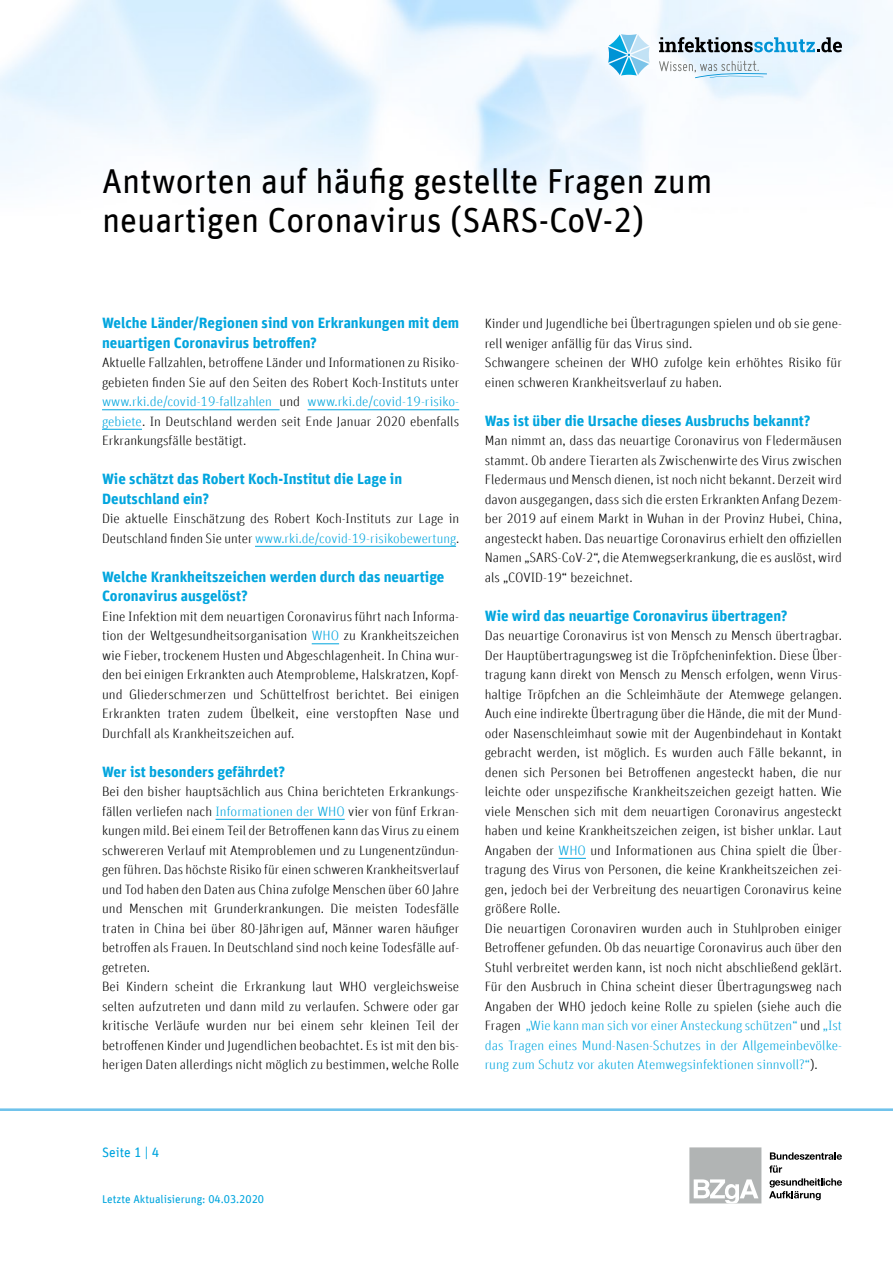
<style>
.page{position:relative;width:893px;height:1263px;background:#fff}
.page>*{position:absolute;margin:0;border:0;box-sizing:border-box;transform-origin:0 0}
.Titel{font:34.5px/39px "Unit Offc Pro";color:#000}
.h3-nummeriert-Ebene_1{font:700 15px/19.5px "Unit Offc Pro";color:#00a5de}
.t1{font:300 13.5px/19.5px "Unit Offc Pro";color:#000;text-align:justify}
.t2{font:13.5px "Unit Offc Pro";color:#00a5de}
.t3{font:11.25px "Unit Offc Pro";color:#00a5de}
.s1{color:#00a5de}
</style>
<div class="page">
<hr style="left:0;top:1108px;width:893px;height:3px;background:#6fc2eb">
<svg style="left:659px;top:37px;width:183px;height:15px"></svg>
<svg style="left:659px;top:61px;width:108px;height:17px"></svg>
<svg style="left:608px;top:34px;width:42px;height:42px"></svg>
<svg style="left:769px;top:1152px;width:73px;height:48px"></svg>
<div style="left:689px;top:1147px;width:72px;height:56px;background:#b1b4b4"></div>
<svg style="left:694px;top:1179px;width:64px;height:24px"></svg>
<hr style="left:102px;top:409px;width:178px;height:1px;background:#00a5de">
<hr style="left:308px;top:409px;width:151px;height:1px;background:#00a5de">
<hr style="left:102px;top:429px;width:40px;height:1px;background:#00a5de">
<hr style="left:255px;top:546px;width:201px;height:1px;background:#00a5de">
<svg style="left:312px;top:643px;width:27px;height:1px"></svg>
<hr style="left:216px;top:819px;width:129px;height:1px;background:#00a5de">
<svg style="left:559px;top:858px;width:27px;height:1px"></svg>
<h1 class="Titel" style="left:102px;top:160px;width:612px">Antworten auf häufig gestellte Fragen zum neuartigen Coronavirus (SARS-CoV-2)</h1>
<h2 class="h3-nummeriert-Ebene_1" style="left:102px;top:312px;width:359px">Welche Länder/Regionen sind von Erkrankungen mit dem neuartigen Coronavirus betroffen?</h2>
<p class="t1" style="left:102px;top:353px;width:359px">Aktuelle Fallzahlen, betroffene Länder und Informationen zu Risiko&shy;gebieten finden Sie auf den Seiten des Robert Koch-Instituts unter <span class="s1">www.rki.de/covid-19-fallzahlen</span> und <span class="s1">www.rki.de/covid-19-risiko&shy;gebiete</span>. In Deutschland werden seit Ende Januar 2020 ebenfalls Erkrankungsfälle bestätigt.</p>
<h2 class="h3-nummeriert-Ebene_1" style="left:102px;top:468px;width:302px">Wie schätzt das Robert Koch-Institut die Lage in<br>Deutschland ein?</h2>
<p class="t1" style="left:102px;top:509px;width:359px">Die aktuelle Einschätzung des Robert Koch-Instituts zur Lage in<br>Deutschland finden Sie unter <span class="s1">www.rki.de/covid-19-risikobewertung</span>.</p>
<h2 class="h3-nummeriert-Ebene_1" style="left:102px;top:566px;width:344px">Welche Krankheitszeichen werden durch das neuartige<br>Coronavirus ausgelöst?</h2>
<p class="t1" style="left:102px;top:606px;width:359px">Eine Infektion mit dem neuartigen Coronavirus führt nach Informa&shy;tion der Weltgesundheitsorganisation <span class="s1">WHO</span> zu Krankheitszeichen wie Fieber, trockenem Husten und Abgeschlagenheit. In China wur&shy;den bei einigen Erkrankten auch Atemprobleme, Halskratzen, Kopf&shy;und Gliederschmerzen und Schüttelfrost berichtet. Bei einigen Erkrankten traten zudem Übelkeit, eine verstopften Nase und Durchfall als Krankheitszeichen auf.</p>
<h2 class="h3-nummeriert-Ebene_1" style="left:102px;top:761px;width:185px">Wer ist besonders gefährdet?</h2>
<p class="t1" style="left:102px;top:782px;width:359px">Bei den bisher hauptsächlich aus China berichteten Erkrankungs&shy;fällen verliefen nach <span class="s1">Informationen der WHO</span> vier von fünf Erkran&shy;kungen mild. Bei einem Teil der Betroffenen kann das Virus zu einem schwereren Verlauf mit Atemproblemen und zu Lungenentzündun&shy;gen führen. Das höchste Risiko für einen schweren Krankheitsverlauf und Tod haben den Daten aus China zufolge Menschen über 60 Jahre und Menschen mit Grunderkrankungen. Die meisten Todesfälle traten in China bei über 80-Jährigen auf, Männer waren häufiger betroffen als Frauen. In Deutschland sind noch keine Todesfälle auf&shy;getreten.</p>
<p class="t1" style="left:102px;top:977px;width:359px">Bei Kindern scheint die Erkrankung laut WHO vergleichsweise selten aufzutreten und dann mild zu verlaufen. Schwere oder gar kritische Verläufe wurden nur bei einem sehr kleinen Teil der betroffenen Kinder und Jugendlichen beobachtet. Es ist mit den bis&shy;herigen Daten allerdings nicht möglich zu bestimmen, welche Rolle</p>
<p class="t1" style="left:485px;top:314px;width:359px">Kinder und Jugendliche bei Übertragungen spielen und ob sie gene&shy;rell weniger anfällig für das Virus sind.</p>
<p class="t1" style="left:485px;top:353px;width:359px">Schwangere scheinen der WHO zufolge kein erhöhtes Risiko für einen schweren Krankheitsverlauf zu haben.</p>
<h2 class="h3-nummeriert-Ebene_1" style="left:485px;top:410px;width:327px">Was ist über die Ursache dieses Ausbruchs bekannt?</h2>
<p class="t1" style="left:485px;top:431px;width:359px">Man nimmt an, dass das neuartige Coronavirus von Fledermäusen stammt. Ob andere Tierarten als Zwischenwirte des Virus zwischen Fledermaus und Mensch dienen, ist noch nicht bekannt. Derzeit wird davon ausgegangen, dass sich die ersten Erkrankten Anfang Dezem&shy;ber 2019 auf einem Markt in Wuhan in der Provinz Hubei, China, angesteckt haben. Das neuartige Coronavirus erhielt den offiziellen Namen „SARS-CoV-2“, die Atemwegserkrankung, die es auslöst, wird als „COVID-19“ bezeichnet.</p>
<h2 class="h3-nummeriert-Ebene_1" style="left:485px;top:605px;width:304px">Wie wird das neuartige Coronavirus übertragen?</h2>
<p class="t1" style="left:485px;top:626px;width:359px">Das neuartige Coronavirus ist von Mensch zu Mensch übertragbar.<br>Der Hauptübertragungsweg ist die Tröpfcheninfektion. Diese Über&shy;tragung kann direkt von Mensch zu Mensch erfolgen, wenn Virus&shy;haltige Tröpfchen an die Schleimhäute der Atemwege gelangen.<br>Auch eine indirekte Übertragung über die Hände, die mit der Mund&shy;oder Nasenschleimhaut sowie mit der Augenbindehaut in Kontakt gebracht werden, ist möglich. Es wurden auch Fälle bekannt, in denen sich Personen bei Betroffenen angesteckt haben, die nur leichte oder unspezifische Krankheitszeichen gezeigt hatten. Wie viele Menschen sich mit dem neuartigen Coronavirus angesteckt haben und keine Krankheitszeichen zeigen, ist bisher unklar. Laut Angaben der <span class="s1">WHO</span> und Informationen aus China spielt die Über&shy;tragung des Virus von Personen, die keine Krankheitszeichen zei&shy;gen, jedoch bei der Verbreitung des neuartigen Coronavirus keine größere Rolle.</p>
<p class="t1" style="left:485px;top:918px;width:359px">Die neuartigen Coronaviren wurden auch in Stuhlproben einiger Betroffener gefunden. Ob das neuartige Coronavirus auch über den Stuhl verbreitet werden kann, ist noch nicht abschließend geklärt.<br>Für den Ausbruch in China scheint dieser Übertragungsweg nach Angaben der WHO jedoch keine Rolle zu spielen (siehe auch die Fragen <span class="s1">„Wie kann man sich vor einer Ansteckung schützen“</span> und <span class="s1">„Ist das Tragen eines Mund-Nasen-Schutzes in der Allgemeinbevölke&shy;rung zum Schutz vor akuten Atemwegsinfektionen sinnvoll?“</span>).</p>
<p class="t2" style="left:102px;top:1142px;width:59px">Seite 1 | 4</p>
<p class="t3" style="left:102px;top:1192px;width:164px">Letzte Aktualisierung: 04.03.2020</p>
</div>
